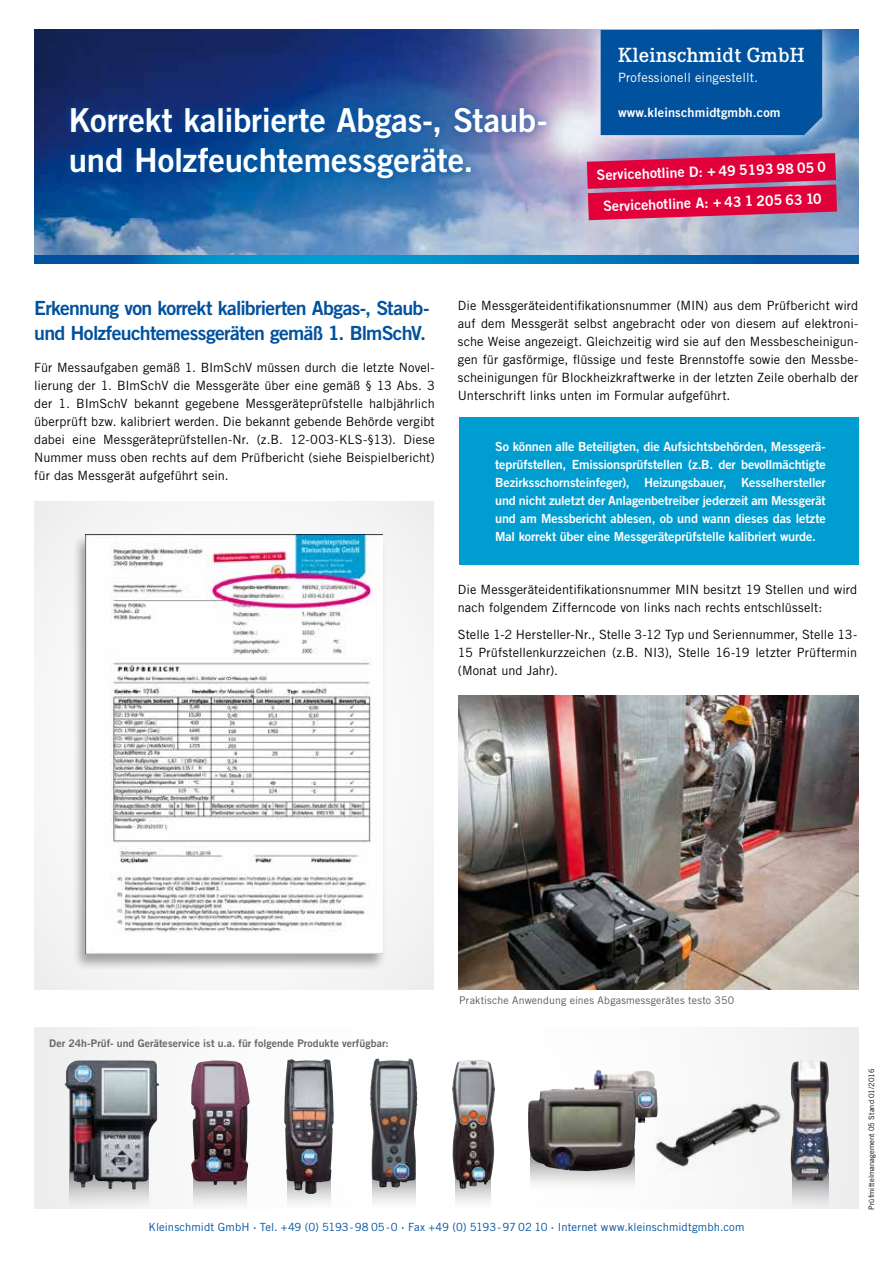
<style>
.page{position:relative;width:893px;height:1263px;background:#fff}
.page>*{position:absolute;margin:0;border:0;box-sizing:border-box;transform-origin:0 0}
.t1{font:33px/40.5px "Trade Gothic LT Std Bd 2";letter-spacing:-.005em;color:#fff}
.t2{font:600 21.3px "Corporate E";letter-spacing:.005em;color:#fff}
.t3{font:19.5px/25.5px "Trade Gothic LT Std Bd 2";letter-spacing:-.035em;color:#00519e}
.t4{font:14.25px "Trade Gothic LT Std Bd 2";color:#fff}
.t5{font:12.75px/18px "Trade Gothic LT Std";letter-spacing:.005em;color:#000;text-align:justify}
.t6{font:12.75px "Trade Gothic LT Std";letter-spacing:.01em;color:#fff}
.t7{font:12.75px "Trade Gothic LT Std Bd 2";letter-spacing:.01em;color:#fff}
.t8{font:12.6px/18px "Trade Gothic LT Std Bd 2";letter-spacing:-.01em;color:#fff;text-align:justify}
.t9{font:11.25px "Trade Gothic LT Std";letter-spacing:.005em;color:#00519e}
.t10{font:10.5px "Trade Gothic LT Std Bd 2";letter-spacing:.005em;color:#646567}
.t11{font:10.5px "Trade Gothic LT Std";letter-spacing:.02em;color:#58585a}
.t12{font:7.5px "Trade Gothic LT Std";letter-spacing:.005em;color:#000}
.s1{font-family:"Trade Gothic LT Std Bd 2"}
</style>
<div class="page">
<div style="left:34px;top:502px;width:400px;height:487px;background:#f5f5f6"></div>
<img style="left:34px;top:30px;width:824px;height:225px">
<svg style="left:34px;top:255px;width:824px;height:9px;background:#0078b8"></svg>
<div style="left:63px;top:100px;width:491px;height:87px;background:#00519e;opacity:.75"></div>
<div style="left:72px;top:534px;width:315px;height:437px;background:#000;opacity:.34"></div>
<img style="left:86px;top:535px;width:296px;height:418px">
<img style="left:459px;top:696px;width:399px;height:293px">
<div style="left:459px;top:418px;width:399px;height:147px;background:#009dd1"></div>
<svg style="left:587px;top:154px;width:250px;height:66px;background:#d41e55"></svg>
<svg style="left:582px;top:29px;width:259px;height:125px;background:#9baed0"></svg>
<div style="left:601px;top:30px;width:221px;height:105px;background:#00519e"></div>
<svg style="left:34px;top:1028px;width:824px;height:181px"></svg>
<svg style="left:70px;top:1169px;width:78px;height:39px;background:#d1d2d3"></svg>
<img style="left:65px;top:1060px;width:70px;height:130px">
<svg style="left:193px;top:1173px;width:53px;height:35px"></svg>
<img style="left:191px;top:1060px;width:45px;height:125px">
<div style="left:287px;top:1173px;width:44px;height:35px;background:linear-gradient(to right,#ededee,#eeefef)"></div>
<img style="left:284px;top:1059px;width:46px;height:135px">
<svg style="left:372px;top:1173px;width:43px;height:35px"></svg>
<img style="left:370px;top:1058px;width:38px;height:130px">
<svg style="left:456px;top:1188px;width:35px;height:20px"></svg>
<img style="left:452px;top:1060px;width:40px;height:128px">
<svg style="left:531px;top:1154px;width:103px;height:36px"></svg>
<img style="left:528px;top:1070px;width:70px;height:97px">
<img style="left:654px;top:1102px;width:130px;height:69px">
<svg style="left:792px;top:1173px;width:36px;height:35px"></svg>
<img style="left:790px;top:1060px;width:10px;height:119px">
<h1 class="t1" style="left:69px;top:99px;width:480px">Korrekt kalibrierte Abgas-, Staub&shy;und Holzfeuchtemessgeräte.</h1>
<h2 class="t2" style="left:618px;top:40px;width:188px">Kleinschmidt GmbH</h2>
<p class="t6" style="left:618px;top:70px;width:141px">Professionell eingestellt.</p>
<p class="t7" style="left:618px;top:105px;width:164px">www.kleinschmidtgmbh.com</p>
<p class="t4" style="left:596px;top:166px;width:231px;rotate:-2deg">Servicehotline D: + 49 5193 98 05 0</p>
<p class="t4" style="left:603px;top:197px;width:220px;rotate:-2deg">Servicehotline A: + 43 1 205 63 10</p>
<h3 class="t3" style="left:34px;top:295px;width:397px">Erkennung von korrekt kalibrierten Abgas-, Staub&shy;und Holzfeuchtemessgeräten gemäß 1. BlmSchV.</h3>
<p class="t5" style="left:34px;top:358px;width:402px">Für Messaufgaben gemäß 1. BImSchV müssen durch die letzte Novel&shy;lierung der 1. BImSchV die Messgeräte über eine gemäß § 13 Abs. 3 der 1. BImSchV bekannt gegebene Messgeräteprüfstelle halbjährlich überprüft bzw. kalibriert werden. Die bekannt gebende Behörde vergibt dabei eine Messgeräteprüfstellen-Nr. (z.B. 12-003-KLS-§13). Diese Nummer muss oben rechts auf dem Prüfbericht (siehe Beispielbericht) für das Messgerät aufgeführt sein.</p>
<p class="t5" style="left:458px;top:296px;width:402px">Die Messgeräteidentifikationsnummer (MIN) aus dem Prüfbericht wird auf dem Messgerät selbst angebracht oder von diesem auf elektroni&shy;sche Weise angezeigt. Gleichzeitig wird sie auf den Messbescheinigun&shy;gen für gasförmige, flüssige und feste Brennstoffe sowie den Messbe&shy;scheinigungen für Blockheizkraftwerke in der letzten Zeile oberhalb der Unterschrift links unten im Formular aufgeführt.</p>
<p class="t8" style="left:495px;top:437px;width:332px">So können alle Beteiligten, die Aufsichtsbehörden, Messgerä&shy;teprüfstellen, Emissionsprüfstellen (z.B. der bevollmächtigte Bezirksschornsteinfeger), Heizungsbauer, Kesselhersteller und nicht zuletzt der Anlagenbetreiber jederzeit am Messgerät und am Messbericht ablesen, ob und wann dieses das letzte Mal korrekt über eine Messgeräteprüfstelle kalibriert wurde.</p>
<p class="t5" style="left:458px;top:580px;width:401px">Die Messgeräteidentifikationsnummer MIN besitzt 19 Stellen und wird nach folgendem Zifferncode von links nach rechts entschlüsselt:</p>
<p class="t5" style="left:458px;top:625px;width:401px">Stelle 1-2 Hersteller-Nr., Stelle 3-12 Typ und Seriennummer, Stelle 13- 15 Prüfstellenkurzzeichen (z.B. NI3), Stelle 16-19 letzter Prüftermin (Monat und Jahr).</p>
<p class="t10" style="left:49px;top:1036px;width:341px">Der 24h-Prüf- und Geräteservice ist u.a. für folgende Produkte verfügbar:</p>
<p class="t11" style="left:459px;top:994px;width:277px">Praktische Anwendung eines Abgasmessgerätes testo 350</p>
<p class="t9" style="left:148px;top:1220px;width:597px">Kleinschmidt GmbH <span class="s1">·</span> Tel. +49 (0) 5193 - 98 05 - 0 <span class="s1">·</span> Fax +49 (0) 5193 - 97 02 10 <span class="s1">·</span> Internet www.kleinschmidtgmbh.com</p>
<p class="t12" style="left:867px;top:1210px;width:142px;rotate:-90deg">Prüfmittelmanagement 05 Stand 01/2016</p>
</div>
